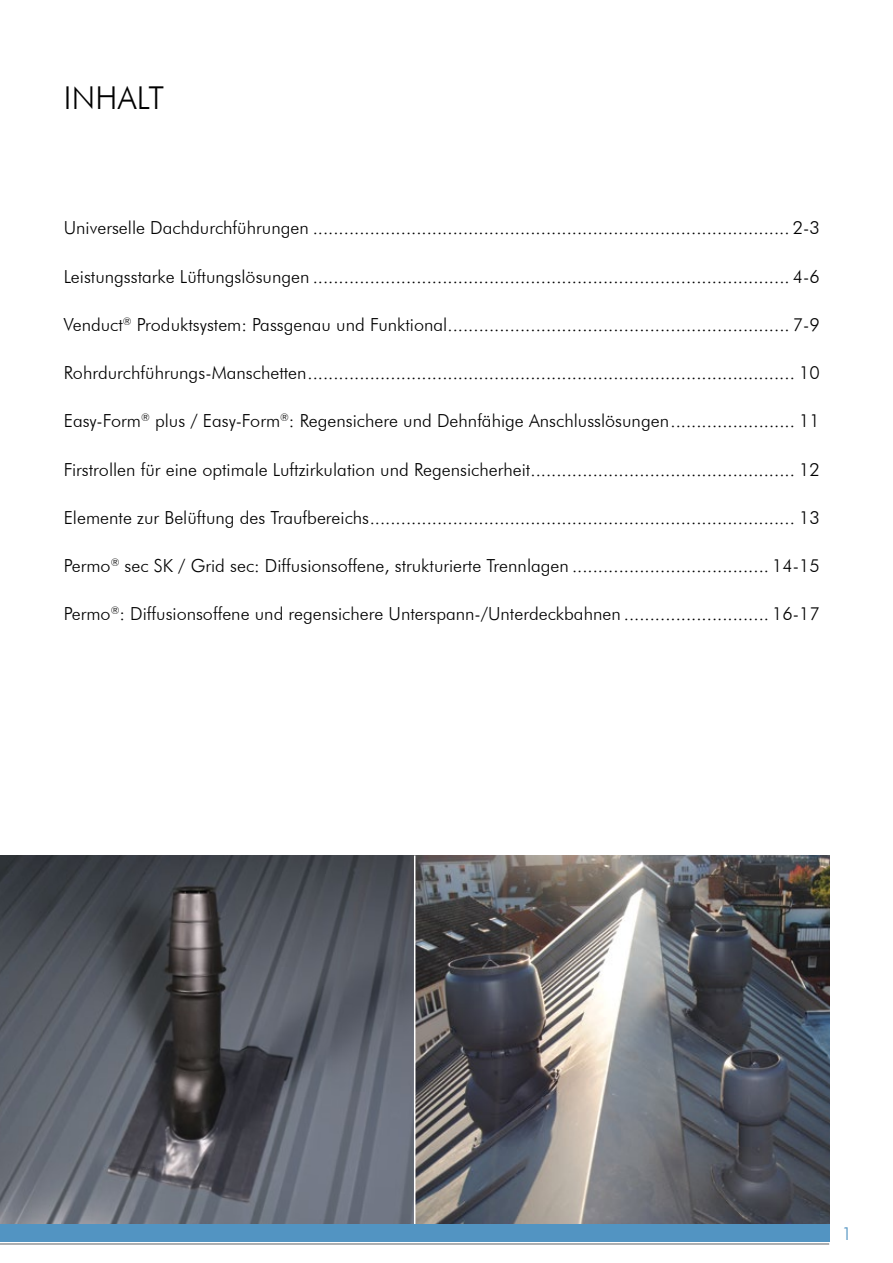
<style>
.page{position:relative;width:893px;height:1263px;background:#fff}
.page>*{position:absolute;margin:0;border:0;box-sizing:border-box;transform-origin:0 0}
.t1{font:300 31.5px "Futura BT";color:#000}
.t2{font:300 18px "Futura BT";color:#000}
.t3{font:300 18px "Futura BT";color:#5294c2}
</style>
<div class="page">
<img style="left:416px;top:855px;width:413px;height:370px">
<img style="left:0;top:855px;width:414px;height:370px">
<div style="left:0;top:1225px;width:829px;height:17px;background:#5294c2"></div>
<hr style="left:0;top:1243px;width:829px;height:2px;background:#939598">
<h1 class="t1" style="left:64px;top:79px;width:102px">Inhalt</h1>
<p class="t2" style="left:64px;top:217px;width:757px">Universelle Dachdurchführungen ............................................................................................ 2-3</p>
<p class="t2" style="left:64px;top:265px;width:757px">Leistungsstarke Lüftungslösungen ............................................................................................ 4-6</p>
<p class="t2" style="left:64px;top:313px;width:757px">Venduct<sup>®</sup> Produktsystem: Passgenau und Funktional.................................................................. 7-9</p>
<p class="t2" style="left:64px;top:362px;width:757px">Rohrdurchführungs-Manschetten.............................................................................................. 10</p>
<p class="t2" style="left:64px;top:410px;width:757px">Easy-Form<sup>®</sup> plus / Easy-Form<sup>®</sup>: Regensichere und Dehnfähige Anschlusslösungen........................ 11</p>
<p class="t2" style="left:64px;top:458px;width:757px">Firstrollen für eine optimale Luftzirkulation und Regensicherheit................................................... 12</p>
<p class="t2" style="left:64px;top:506px;width:757px">Elemente zur Belüftung des Traufbereichs.................................................................................. 13</p>
<p class="t2" style="left:64px;top:555px;width:758px">Permo<sup>®</sup> sec SK / Grid sec: Diffusionsoffene, strukturierte Trennlagen ...................................... 14-15</p>
<p class="t2" style="left:64px;top:603px;width:757px">Permo<sup>®</sup>: Diffusionsoffene und regensichere U nterspann-/U nterdeckbahnen ............................ 16-17</p>
<p class="t3" style="left:842px;top:1223px;width:12px">1</p>
</div>
